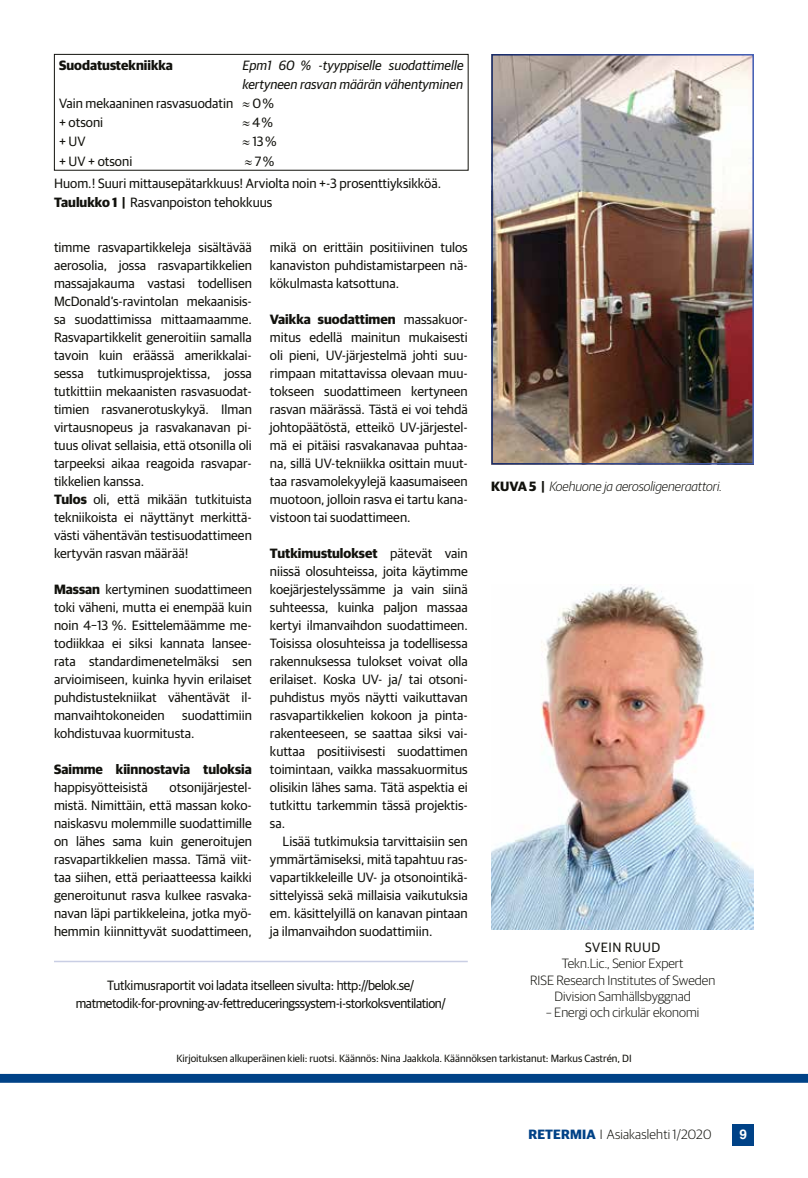
<style>
.page{position:relative;width:808px;height:1178px;background:#fff}
.page>*{position:absolute;margin:0;border:0;box-sizing:border-box;transform-origin:0 0}
.t1{font:13.5px/18px "Guardian Sans";color:#12120d;text-align:justify}
.t2{font:13.5px/18px "Guardian Sans";letter-spacing:-.03em;color:#12120d;text-align:center}
.t3{font:300 13.5px/16.2px "Guardian Sans";color:#12120d;text-align:center}
.t4{font:italic 13.5px "Guardian Sans";color:#12120d}
.t5{font:700 13.5px "Guardian Sans";color:#12120d}
.t6{font:italic 300 13.5px "Guardian Sans";color:#12120d}
.t7{font:13.5px "Guardian Sans";letter-spacing:.035em;color:#12120d}
.t8{font:700 13.5px "Helvetica";color:#fff}
.t9{font:10.5px "Guardian Sans";color:#12120d}
.s1{font-weight:700}
.s2{font-weight:700;font-style:normal}
.s3{font-weight:700;color:#004287}
</style>
<div class="page">
<div style="left:733px;top:1124px;width:21px;height:21px;background:#004287"></div>
<svg style="left:0;top:1074px;width:808px;height:9px;background:#054689"></svg>
<hr style="left:54px;top:961px;width:414px;height:1px;background:#c9cee4">
<img style="left:491px;top:584px;width:263px;height:345px">
<img style="left:494px;top:57px;width:257px;height:405px">
<div style="left:54px;top:54px;width:414px;height:117px;border:1px solid #12120d"></div>
<p class="t5" style="left:59px;top:55px;width:115px">Suodatustekniikka</p>
<p class="t4" style="left:242px;top:55px;width:223px">Epm1 60 % -tyyppiselle suodattimelle</p>
<p class="t4" style="left:242px;top:75px;width:222px">kertyneen rasvan määrän vähentyminen</p>
<p class="t1" style="left:59px;top:93px;width:216px">Vain mekaaninen rasvasuodatin ≈ 0 %</p>
<p class="t1" style="left:59px;top:113px;width:46px">+ otsoni</p>
<p class="t1" style="left:242px;top:113px;width:32px">≈ 4 %</p>
<p class="t1" style="left:59px;top:132px;width:28px">+ UV</p>
<p class="t1" style="left:242px;top:132px;width:36px">≈ 13 %</p>
<p class="t1" style="left:59px;top:151px;width:75px">+ UV + otsoni</p>
<p class="t1" style="left:54px;top:149px;width:389px;line-height:22.6px;text-indent:191px">≈ 7 %<br>Huom.! Suuri mittausepätarkkuus! Arviolta noin +-3 prosenttiyksikköä.</p>
<p class="t1" style="left:54px;top:192px;width:220px"><span class="s1">Taulukko 1 |</span> Rasvanpoiston tehokkuus</p>
<p class="t1" style="left:54px;top:237px;width:199px;text-align:left">timme rasvapartikkeleja sisältävää aerosolia, jossa rasvapartikkelien massajakauma vastasi todellisen McDonald’s-ravintolan mekaanisis&shy;sa suodattimissa mittaamaamme.<br>Rasvapartikkelit generoitiin samalla tavoin kuin eräässä amerikkalai&shy;sessa tutkimusprojektissa, jossa tutkittiin mekaanisten rasvasuodat&shy;timien rasvanerotuskykyä. Ilman virtausnopeus ja rasvakanavan pi&shy;tuus olivat sellaisia, että otsonilla oli tarpeeksi aikaa reagoida rasvapar&shy;tikkelien kanssa.<br><span class="s1">Tulos</span> oli, että mikään tutkituista tekniikoista ei näyttänyt merkittä&shy;västi vähentävän testisuodattimeen kertyvän rasvan määrää!</p>
<p class="t1" style="left:54px;top:579px;width:199px"><span class="s1">Massan</span> kertyminen suodattimeen toki väheni, mutta ei enempää kuin noin 4–13 %. Esittelemäämme me&shy;todiikkaa ei siksi kannata lansee&shy;rata standardimenetelmäksi sen arvioimiseen, kuinka hyvin erilaiset puhdistustekniikat vähentävät il&shy;manvaihtokoneiden</p>
<p class="t1" style="left:54px;top:705px;width:199px;text-indent:128px">suodattimiin kohdistuvaa kuormitusta.</p>
<p class="t5" style="left:54px;top:759px;width:199px">Saimme kiinnostavia tuloksia</p>
<p class="t1" style="left:54px;top:777px;width:95px">happisyötteisistä</p>
<p class="t1" style="left:54px;top:777px;width:199px;text-indent:116px">otsonijärjestel&shy;mistä. Nimittäin, että massan koko&shy;naiskasvu molemmille suodattimille on lähes sama kuin generoitujen rasvapartikkelien massa. Tämä viit&shy;taa siihen, että periaatteessa kaikki generoitunut rasva kulkee rasvaka&shy;navan läpi partikkeleina, jotka myö&shy;hemmin kiinnittyvät suodattimeen,</p>
<p class="t1" style="left:270px;top:237px;width:199px">mikä on erittäin positiivinen tulos kanaviston puhdistamistarpeen nä&shy;kökulmasta katsottuna.</p>
<p class="t1" style="left:270px;top:309px;width:199px"><span class="s1">Vaikka suodattimen</span> massakuor&shy;mitus edellä mainitun mukaisesti oli pieni, UV-järjestelmä johti suu&shy;rimpaan mitattavissa olevaan muu&shy;tokseen suodattimeen kertyneen rasvan määrässä. Tästä ei voi tehdä johtopäätöstä, etteikö UV-järjestel&shy;mä ei pitäisi rasvakanavaa puhtaa&shy;na, sillä UV-tekniikka osittain muut&shy;taa rasvamolekyylejä kaasumaiseen muotoon, jolloin rasva ei tartu kana&shy;vistoon tai suodattimeen.</p>
<p class="t1" style="left:270px;top:543px;width:199px"><span class="s1">Tutkimustulokset</span> pätevät vain niissä olosuhteissa, joita käytimme koejärjestelyssämme ja vain siinä suhteessa, kuinka paljon massaa kertyi ilmanvaihdon suodattimeen.<br>Toisissa olosuhteissa ja todellisessa rakennuksessa tulokset voivat olla erilaiset. Koska UV- ja/ tai otsoni&shy;puhdistus myös näytti vaikuttavan rasvapartikkelien kokoon ja pinta&shy;rakenteeseen, se saattaa siksi vai&shy;kuttaa positiivisesti suodattimen toimintaan, vaikka massakuormitus olisikin lähes sama. Tätä aspektia ei tutkittu tarkemmin tässä projektis&shy;sa.</p>
<p class="t1" style="left:270px;top:831px;width:199px;text-indent:13px">Lisää tutkimuksia tarvittaisiin sen ymmärtämiseksi, mitä tapahtuu ras&shy;vapartikkeleille UV- ja otsonointikä&shy;sittelyissä sekä millaisia vaikutuksia em. käsittelyillä on kanavan pintaan ja ilmanvaihdon suodattimiin.</p>
<p class="t2" style="left:76px;top:975px;width:372px">Tutkimusraportit voi ladata itselleen sivulta: http://belok.se/ matmetodik-for-provning-av-fettreduceringssystem-i-storkoksventilation/</p>
<p class="t6" style="left:491px;top:477px;width:232px"><span class="s2">KUVA 5 |</span> Koehuone ja aerosoligeneraattori.</p>
<p class="t7" style="left:585px;top:938px;width:77px">SVEIN RUUD</p>
<p class="t3" style="left:530px;top:955px;width:187px">Tekn.Lic., Senior Expert<br>RISE Research Institutes of Sweden<br>Division Samhällsbyggnad</p>
<p class="t3" style="left:546px;top:1003px;width:155px">– Energi och cirkulär ekonomi</p>
<p class="t9" style="left:176px;top:1051px;width:457px">Kirjoituksen alkuperäinen kieli: ruotsi. Käännös: Nina Jaakkola. Käännöksen tarkistanut: Markus Castrén, DI</p>
<p class="t3" style="left:528px;top:1126px;width:184px"><span class="s3">RETERMIA</span> I Asiakaslehti 1/2020</p>
<p class="t8" style="left:739px;top:1126px;width:9px">9</p>
</div>
